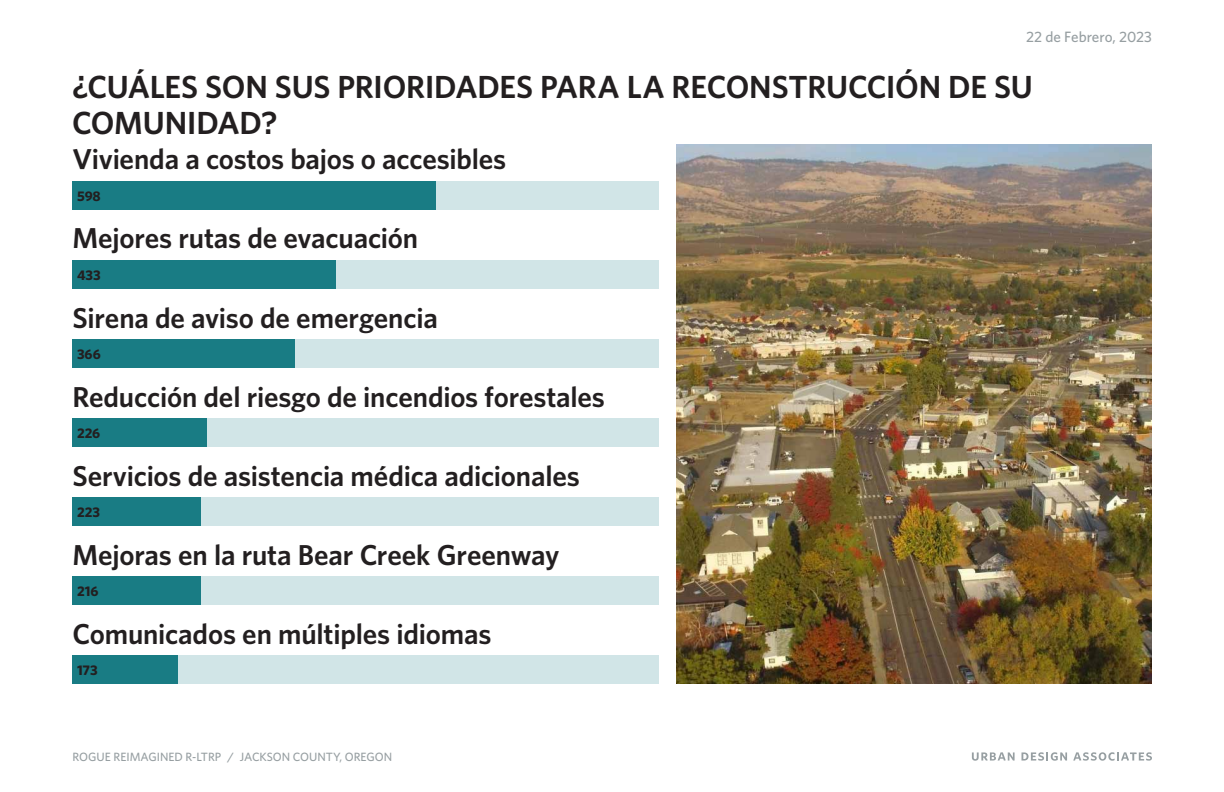
<style>
.page{position:relative;width:1224px;height:792px;background:#fff}
.page>*{position:absolute;margin:0;border:0;box-sizing:border-box;transform-origin:0 0}
.t1{font:600 32px/36px "Whitney";letter-spacing:-.005em;color:#231f20}
.t2{font:600 28.8px "Whitney";letter-spacing:-.01em;color:#231f20}
.t3{font:500 15px "Whitney";color:#979fa2}
.t4{font:700 14px "Whitney";color:#231f20}
.t5{font:500 12px "Whitney";color:#979fa2}
</style>
<div class="page">
<div style="left:72px;top:181px;width:586px;height:28px;background:#d1e5e7"></div>
<div style="left:72px;top:576px;width:586px;height:29px;background:#d1e5e7"></div>
<div style="left:72px;top:260px;width:586px;height:29px;background:#d1e5e7"></div>
<div style="left:72px;top:655px;width:586px;height:29px;background:#d1e5e7"></div>
<div style="left:72px;top:339px;width:586px;height:29px;background:#d1e5e7"></div>
<div style="left:72px;top:418px;width:586px;height:29px;background:#d1e5e7"></div>
<div style="left:72px;top:497px;width:586px;height:29px;background:#d1e5e7"></div>
<div style="left:72px;top:181px;width:363px;height:28px;background:#197c84"></div>
<div style="left:72px;top:260px;width:264px;height:29px;background:#197c84"></div>
<div style="left:72px;top:339px;width:223px;height:29px;background:#197c84"></div>
<div style="left:72px;top:418px;width:135px;height:29px;background:#197c84"></div>
<div style="left:72px;top:497px;width:129px;height:29px;background:#197c84"></div>
<div style="left:72px;top:576px;width:129px;height:29px;background:#197c84"></div>
<div style="left:72px;top:655px;width:106px;height:29px;background:#197c84"></div>
<img style="left:676px;top:144px;width:476px;height:540px">
<svg style="left:972px;top:752px;width:43px;height:9px"></svg>
<svg style="left:1022px;top:752px;width:45px;height:9px"></svg>
<svg style="left:1073px;top:752px;width:79px;height:9px"></svg>
<p class="t3" style="left:1026px;top:27px;width:127px">22 de Febrero, 2023</p>
<p class="t1" style="left:72px;top:68px;width:962px">¿CUÁLES SON SUS PRIORIDADES PARA LA RECONSTRUCCIÓN DE SU<br>COMUNIDAD?</p>
<p class="t2" style="left:72px;top:140px;width:435px">Vivienda a costos bajos o accesibles</p>
<p class="t4" style="left:77px;top:186px;width:25px">598</p>
<p class="t2" style="left:72px;top:219px;width:347px">Mejores rutas de evacuación</p>
<p class="t4" style="left:77px;top:265px;width:25px">433</p>
<p class="t2" style="left:72px;top:298px;width:367px">Sirena de aviso de emergencia</p>
<p class="t4" style="left:77px;top:345px;width:25px">366</p>
<p class="t2" style="left:72px;top:377px;width:534px">Reducción del riesgo de incendios forestales</p>
<p class="t4" style="left:77px;top:424px;width:25px">226</p>
<p class="t2" style="left:72px;top:457px;width:509px">Servicios de asistencia médica adicionales</p>
<p class="t4" style="left:77px;top:503px;width:25px">223</p>
<p class="t2" style="left:72px;top:536px;width:488px">Mejoras en la ruta Bear Creek Greenway</p>
<p class="t4" style="left:77px;top:582px;width:23px">216</p>
<p class="t2" style="left:72px;top:615px;width:421px">Comunicados en múltiples idiomas</p>
<p class="t4" style="left:77px;top:661px;width:22px">173</p>
<p class="t5" style="left:72px;top:749px;width:321px">ROGUE REIMAGINED R-LTRP / JACKSON COUNTY, OREGON</p>
</div>
